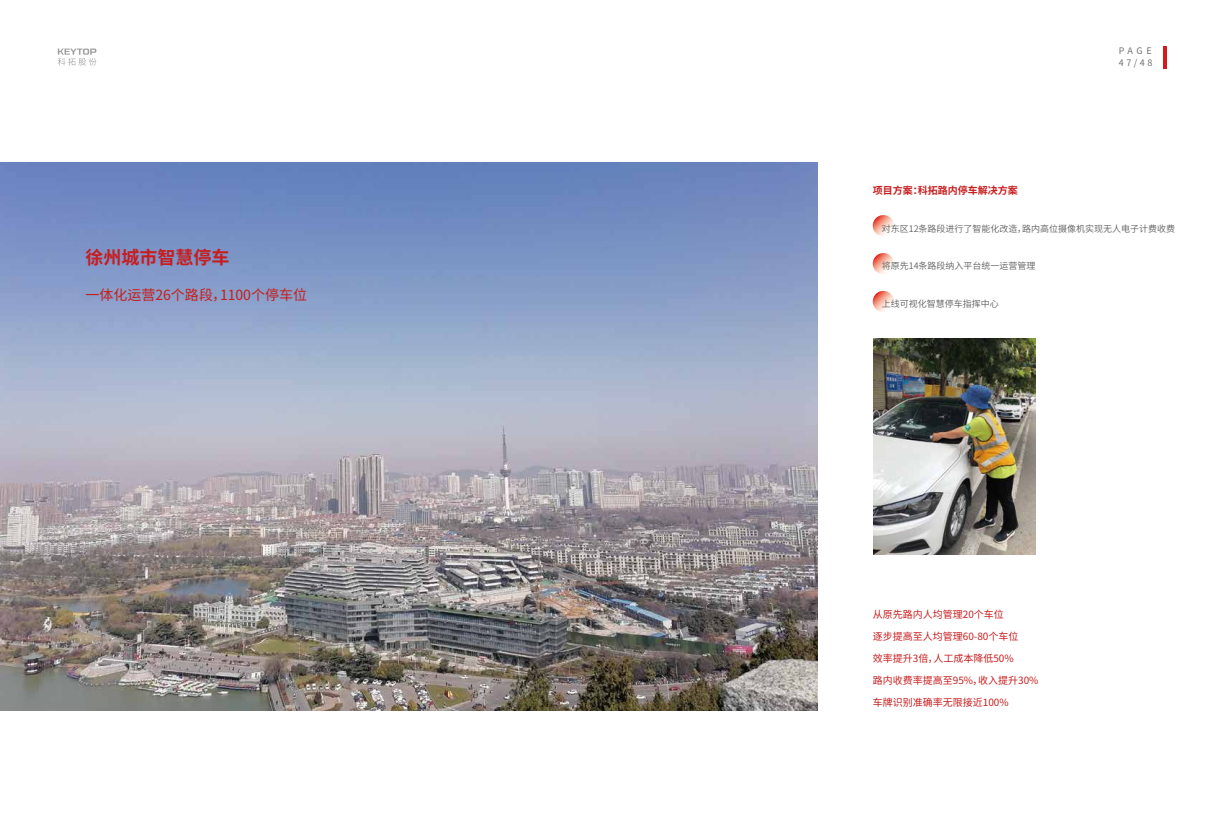
<style>
.page{position:relative;width:1208px;height:825px;background:#fff}
.page>*{position:absolute;margin:0;border:0;box-sizing:border-box;transform-origin:0 0}
.t1{font:700 18px "Source Han Sans CN";color:#c71d1e}
.t2{font:14px "Source Han Sans CN";color:#c71d1e}
.t3{font:10px "Source Han Sans CN";color:#c71d1e}
.t4{font:700 10px "Source Han Sans CN";color:#c71d1e}
.t5{font:9px "Source Han Sans CN";color:#5f5f5f}
.t6{font:9px/11.9px "Source Han Sans CN";letter-spacing:.345em;color:#727171}
</style>
<div class="page">
<img style="left:0;top:162px;width:818px;height:549px">
<svg style="left:872px;top:215px;width:22px;height:21px"></svg>
<svg style="left:872px;top:253px;width:22px;height:21px"></svg>
<svg style="left:872px;top:291px;width:22px;height:21px"></svg>
<img style="left:874px;top:339px;width:162px;height:215px">
<hr style="left:1163px;top:46px;width:3px;height:22px;background:#d41a1a">
<svg style="left:58px;top:49px;width:38px;height:16px"></svg>
<h1 class="t1" style="left:85px;top:247px;width:145px">徐州城市智慧停车</h1>
<h2 class="t2" style="left:85px;top:287px;width:223px">一体化运营26个路段，1100个停车位</h2>
<p class="t4" style="left:872px;top:184px;width:146px">项目方案：科拓路内停车解决方案</p>
<p class="t6" style="left:1118px;top:45px;width:35px">PAGE<br>47/48</p>
<p class="t5" style="left:881px;top:223px;width:295px">对东区12条路段进行了智能化改造，路内高位摄像机实现无人电子计费收费</p>
<p class="t5" style="left:881px;top:261px;width:155px">将原先14条路段纳入平台统一运营管理</p>
<p class="t5" style="left:881px;top:298px;width:118px">上线可视化智慧停车指挥中心</p>
<p class="t3" style="left:872px;top:609px;width:133px">从原先路内人均管理20个车位</p>
<p class="t3" style="left:872px;top:631px;width:147px">逐步提高至人均管理60-80个车位</p>
<p class="t3" style="left:872px;top:653px;width:142px">效率提升3倍，人工成本降低50%</p>
<p class="t3" style="left:872px;top:675px;width:167px">路内收费率提高至95%，收入提升30%</p>
<p class="t3" style="left:872px;top:697px;width:137px">车牌识别准确率无限接近100%</p>
</div>
